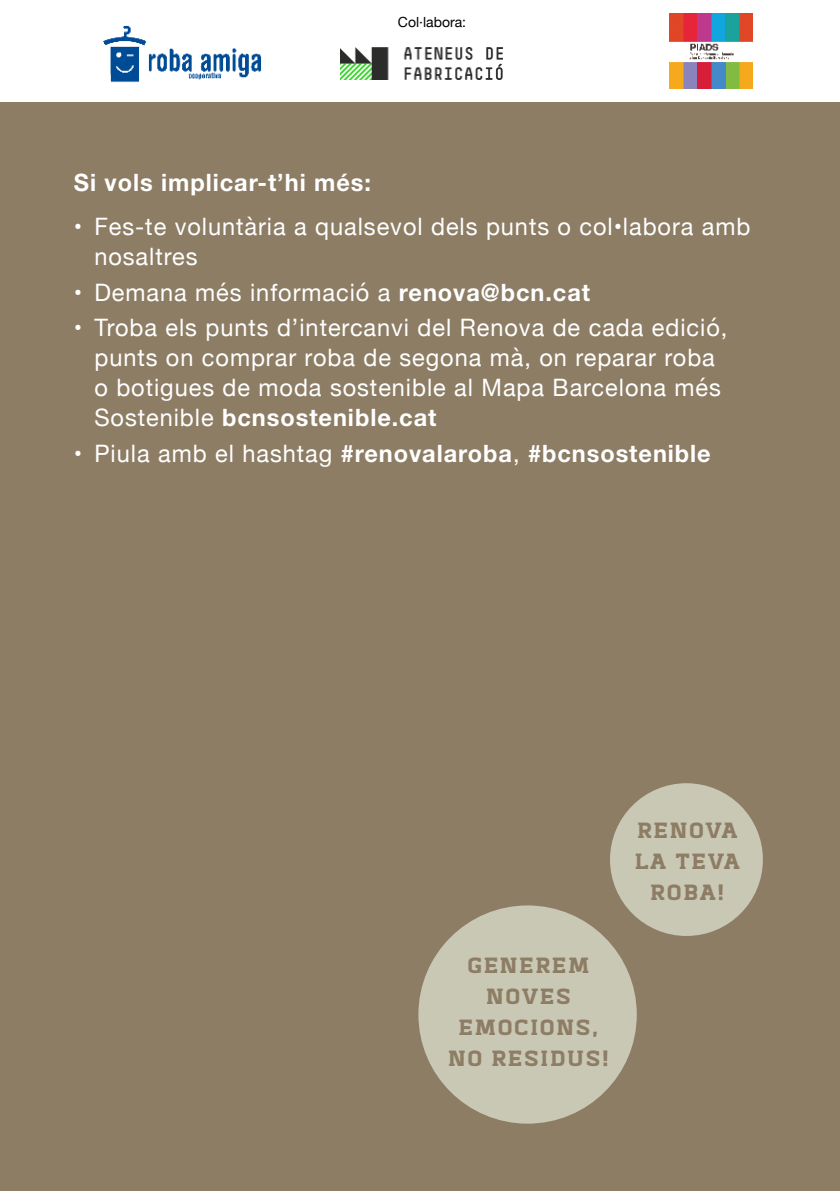
<style>
.page{position:relative;width:840px;height:1191px;background:#fff}
.page>*{position:absolute;margin:0;border:0;box-sizing:border-box;transform-origin:0 0}
.t1{font:900 28px "Abula";letter-spacing:.06em;color:#8d7d65}
.t2{font:24px/30px "Helvetica Neue";letter-spacing:.04em;color:#fff}
.t3{font:700 24px "Helvetica Neue";letter-spacing:.04em;color:#fff}
.t4{font:14px "Helvetica Neue";color:#000}
.s1{font-weight:700}
.s2{font-weight:400}
</style>
<div class="page">
<div style="left:0;top:102px;width:839px;height:1089px;background:#8d7d65"></div>
<img style="left:103px;top:25px;width:159px;height:57px">
<img style="left:669px;top:13px;width:82px;height:76px">
<img style="left:340px;top:47px;width:162px;height:33px">
<div style="left:418px;top:905px;width:218px;height:218px;background:#c9c8b5;border-radius:50%"></div>
<div style="left:609px;top:783px;width:153px;height:153px;background:#c9c8b5;border-radius:50%"></div>
<p class="t4" style="left:397px;top:12px;width:70px">Col·labora:</p>
<p class="t3" style="left:74px;top:168px;width:299px">Si vols implicar-t’hi més:</p>
<p class="t2" style="left:94px;top:213px;width:657px;text-indent:-21px">• Fes-te voluntària a qualsevol dels punts o col•labora amb nosaltres</p>
<p class="t2" style="left:74px;top:278px;width:517px">• Demana més informació a <span class="s1">renova@bcn.cat</span></p>
<p class="t2" style="left:94px;top:314px;width:634px;text-indent:-21px">• Troba els punts d’intercanvi del Renova de cada edició, punts on comprar roba de segona mà, on reparar roba o botigues de moda sostenible al Mapa Barcelona més Sostenible <span class="s1">bcnsostenible.cat</span></p>
<p class="t3" style="left:74px;top:438px;width:638px"><span class="s2">• Piula amb el hashtag</span> #renovalaroba<span class="s2">,</span> #bcnsostenible</p>
<p class="t1" style="left:467px;top:949px;width:123px">GENEREM</p>
<p class="t1" style="left:486px;top:980px;width:86px">NOVES</p>
<p class="t1" style="left:458px;top:1011px;width:141px">EMOCIONS,</p>
<p class="t1" style="left:448px;top:1043px;width:162px">NO RESIDUS!</p>
<p class="t1" style="left:636px;top:814px;width:102px">RENOVA</p>
<p class="t1" style="left:634px;top:845px;width:106px">LA TEVA</p>
<p class="t1" style="left:650px;top:876px;width:75px">ROBA!</p>
</div>
